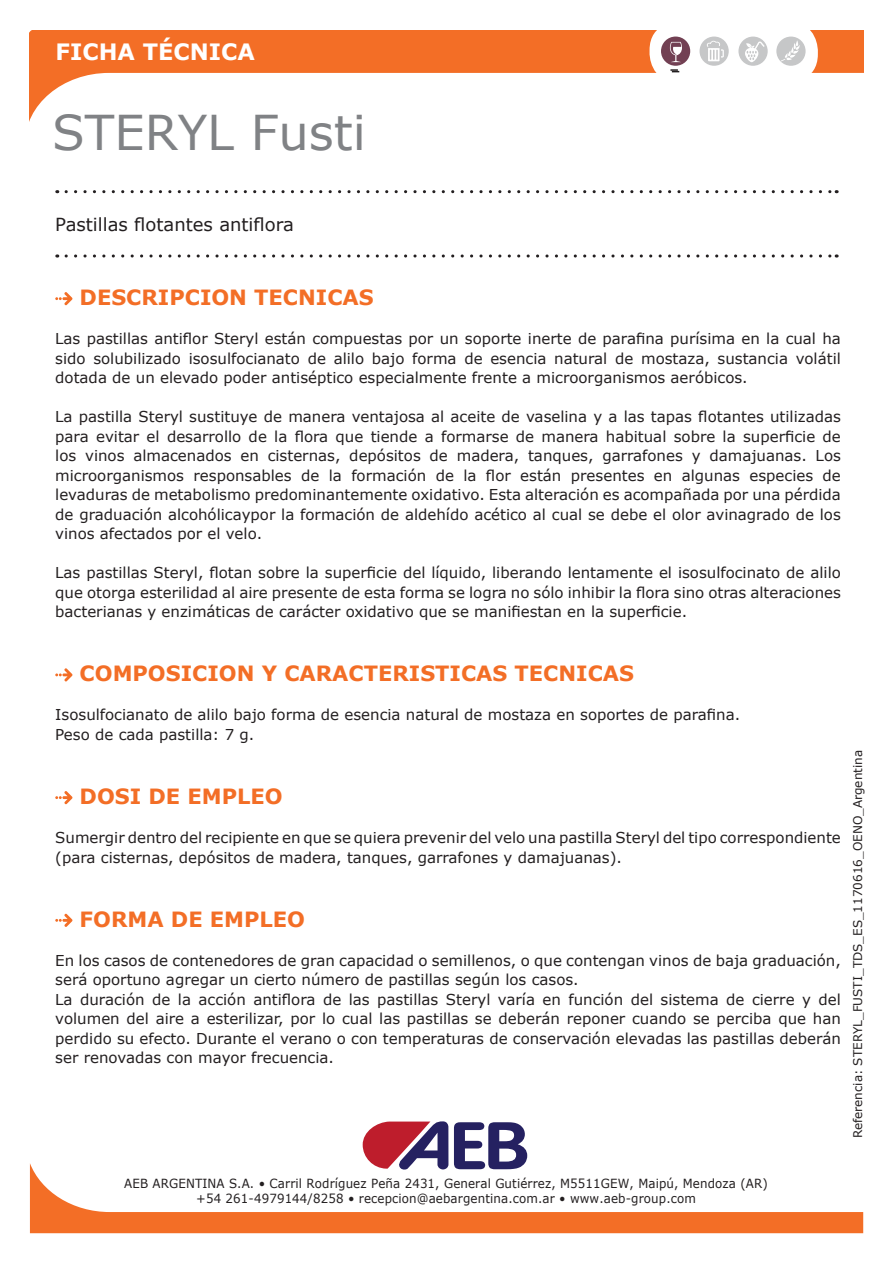
<style>
.page{position:relative;width:893px;height:1263px;background:#fff}
.page>*{position:absolute;margin:0;border:0;box-sizing:border-box;transform-origin:0 0}
.Famiglia{font:48px "Verdana";color:#808285}
.t1{font:700 22.5px "Verdana";color:#fff}
.testo_ok{font:700 21px "Verdana";color:#f36e26}
.Benefici_prodotto{font:18px "Verdana";color:#231f20}
.testo_ok-2{font:15px/19.5px "Verdana";color:#231f20;text-align:justify}
.t2{font:12.6px/15.1px "Verdana";letter-spacing:.01em;color:#231f20;text-align:center;scale:.94 1}
.Reference{font:12px "Verdana";color:#231f20}
</style>
<div class="page">
<svg style="left:363px;top:1121px;width:164px;height:42px"></svg>
<svg style="left:30px;top:1163px;width:833px;height:70px"></svg>
<svg style="left:30px;top:30px;width:833px;height:89px"></svg>
<div style="left:651px;top:22px;width:167px;height:60px;background:#fff;border-radius:28px"></div>
<div style="left:776px;top:37px;width:30px;height:29px;background:#c6c7c8;border-radius:50%"></div>
<svg style="left:781px;top:41px;width:19px;height:20px"></svg>
<div style="left:738px;top:37px;width:30px;height:29px;background:#c6c7c8;border-radius:50%"></div>
<div style="left:661px;top:37px;width:29px;height:29px;background:#724053;border-radius:50%"></div>
<div style="left:699px;top:37px;width:30px;height:29px;background:#c6c7c8;border-radius:50%"></div>
<svg style="left:707px;top:41px;width:17px;height:20px"></svg>
<svg style="left:670px;top:42px;width:12px;height:20px"></svg>
<svg style="left:745px;top:41px;width:20px;height:21px"></svg>
<svg style="left:66px;top:190px;width:771px;height:3px"></svg>
<svg style="left:66px;top:254px;width:771px;height:4px"></svg>
<svg style="left:670px;top:69px;width:9px;height:3px"></svg>
<svg style="left:55px;top:292px;width:17px;height:13px"></svg>
<svg style="left:55px;top:668px;width:17px;height:13px"></svg>
<svg style="left:55px;top:791px;width:17px;height:13px"></svg>
<svg style="left:55px;top:914px;width:17px;height:13px"></svg>
<h2 class="t1" style="left:56px;top:36px;width:201px">FICHA TÉCNICA</h2>
<p class="Famiglia" style="left:52px;top:100px;width:315px">STERYL Fusti</p>
<p class="Benefici_prodotto" style="left:55px;top:212px;width:240px">Pastillas flotantes antiflora</p>
<p class="testo_ok" style="left:80px;top:283px;width:296px">DESCRIPCION TECNICAS</p>
<p class="testo_ok-2" style="left:55px;top:329px;width:787px">Las pastillas antiflor Steryl están compuestas por un soporte inerte de parafina purísima en la cual ha sido solubilizado isosulfocianato de alilo bajo forma de esencia natural de mostaza, sustancia volátil dotada de un elevado poder antiséptico especialmente frente a microorganismos aeróbicos.</p>
<p class="testo_ok-2" style="left:55px;top:407px;width:787px">La pastilla Steryl sustituye de manera ventajosa al aceite de vaselina y a las tapas flotantes utilizadas para evitar el desarrollo de la flora que tiende a formarse de manera habitual sobre la superficie de los vinos almacenados en cisternas, depósitos de madera, tanques, garrafones y damajuanas. Los microorganismos responsables de la formación de la flor están presentes en algunas especies de levaduras de metabolismo predominantemente oxidativo. Esta alteración es acompañada por una pérdida de graduación alcohólicaypor la formación de aldehído acético al cual se debe el olor avinagrado de los vinos afectados por el velo.</p>
<p class="testo_ok-2" style="left:55px;top:563px;width:787px">Las pastillas Steryl, flotan sobre la superficie del líquido, liberando lentamente el isosulfocinato de alilo que otorga esterilidad al aire presente de esta forma se logra no sólo inhibir la flora sino otras alteraciones bacterianas y enzimáticas de carácter oxidativo que se manifiestan en la superficie.</p>
<p class="testo_ok" style="left:80px;top:659px;width:556px">COMPOSICION Y CARACTERISTICAS TECNICAS</p>
<p class="testo_ok-2" style="left:55px;top:705px;width:686px">Isosulfocianato de alilo bajo forma de esencia natural de mostaza en soportes de parafina.</p>
<p class="testo_ok-2" style="left:55px;top:725px;width:200px">Peso de cada pastilla: 7 g.</p>
<p class="testo_ok" style="left:80px;top:782px;width:205px">DOSI DE EMPLEO</p>
<p class="testo_ok-2" style="left:55px;top:828px;width:787px">Sumergir dentro del recipiente en que se quiera prevenir del velo una pastilla Steryl del tipo correspondiente (para cisternas, depósitos de madera, tanques, garrafones y damajuanas).</p>
<p class="testo_ok" style="left:80px;top:904px;width:227px">FORMA DE EMPLEO</p>
<p class="testo_ok-2" style="left:55px;top:950px;width:787px">En los casos de contenedores de gran capacidad o semillenos, o que contengan vinos de baja graduación, será oportuno agregar un cierto número de pastillas según los casos.</p>
<p class="testo_ok-2" style="left:55px;top:989px;width:787px">La duración de la acción antiflora de las pastillas Steryl varía en función del sistema de cierre y del volumen del aire a esterilizar, por lo cual las pastillas se deberán reponer cuando se perciba que han perdido su efecto. Durante el verano o con temperaturas de conservación elevadas las pastillas deberán ser renovadas con mayor frecuencia.</p>
<p class="Reference" style="left:850px;top:1138px;width:390px;rotate:-90deg">Referencia: STERYL_FUSTI_TDS_ES_1170616_OENO_Argentina</p>
<p class="t2" style="left:124px;top:1175px;width:686px">AEB ARGENTINA S.A. • Carril Rodríguez Peña 2431, General Gutiérrez, M5511GEW, Maipú, Mendoza (AR) +54 261-4979144/8258 • recepcion@aebargentina.com.ar • www.aeb-group.com</p>
</div>
